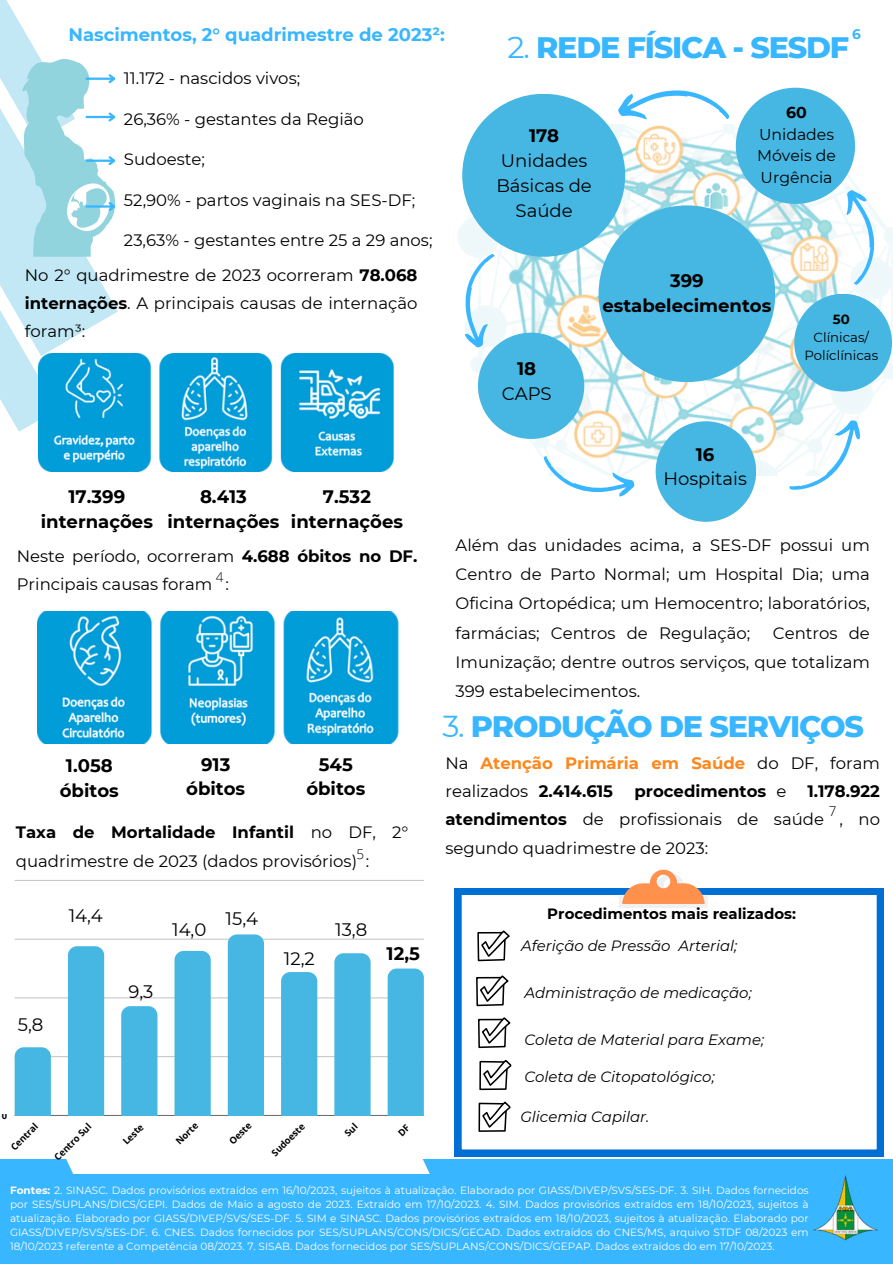
<style>
.page{position:relative;width:893px;height:1264px;background:#fff}
.page>*{position:absolute;margin:0;border:0;box-sizing:border-box;transform-origin:0 0}
.t1{font:800 30.15px "Montserrat";letter-spacing:-.04em;color:#38b6ff}
.t2{font:700 18px/24.8px "Montserrat";color:#000;text-align:center}
.t3{font:18px/24.8px "Montserrat";color:#000;text-align:center}
.t4{font:700 18px "Montserrat";color:#38b6ff}
.t5{font:16.5px/28.2px "Montserrat";color:#000;text-align:justify}
.t6{font:700 16.5px "Montserrat";color:#000}
.t7{font:15.75px/21.5px "Montserrat";color:#000}
.t8{font:700 15.75px "Montserrat";color:#000}
.t9{font:italic 14.85px "Montserrat";color:#000}
.t10{font:700 14.85px "Montserrat";color:#000}
.t11{font:700 13.65px "Montserrat";color:#38b6ff}
.t12{font:300 13.5px "Open Sans";color:#000}
.t13{font:13.2px/18.1px "Montserrat";color:#000;text-align:center}
.t14{font:700 13.2px "Montserrat";color:#000}
.t15{font:10.5px/14px "Montserrat";color:#fff;text-align:justify}
.t16{font:700 9.3px "Open Sans";color:#000}
.s1{font-weight:700}
.s2{font-weight:400}
.s3{font-weight:700;color:#fd871b}
</style>
<div class="page">
<div style="left:422px;top:1158px;width:470px;height:105px;background:#38b6ff"></div>
<svg style="left:0;top:1159px;width:73px;height:15px"></svg>
<div style="left:0;top:1174px;width:892px;height:89px;background:#38b6ff"></div>
<img style="left:812px;top:1175px;width:67px;height:66px">
<img style="left:366px;top:124px;width:526px;height:351px">
<img style="left:38px;top:353px;width:356px;height:118px">
<img style="left:38px;top:611px;width:361px;height:132px">
<hr style="left:15px;top:1056px;width:409px;height:1px;background:#000">
<hr style="left:15px;top:997px;width:409px;height:1px;background:#000">
<hr style="left:15px;top:938px;width:409px;height:1px;background:#000">
<hr style="left:15px;top:880px;width:409px;height:1px;background:#000">
<hr style="left:15px;top:1115px;width:409px;height:1px;background:#000">
<div style="left:15px;top:1047px;width:36px;height:68px;background:#46b7e3"></div>
<div style="left:68px;top:946px;width:36px;height:169px;background:#46b7e3"></div>
<div style="left:121px;top:1006px;width:36px;height:109px;background:#46b7e3"></div>
<div style="left:174px;top:950px;width:37px;height:165px;background:#46b7e3"></div>
<div style="left:228px;top:934px;width:36px;height:181px;background:#46b7e3"></div>
<div style="left:281px;top:972px;width:36px;height:143px;background:#46b7e3"></div>
<div style="left:334px;top:953px;width:36px;height:162px;background:#46b7e3"></div>
<div style="left:387px;top:968px;width:37px;height:147px;background:#46b7e3"></div>
<svg style="left:0;top:0;width:118px;height:432px"></svg>
<div style="left:462px;top:94px;width:163px;height:163px;background:#46b7e3;border-radius:50%"></div>
<div style="left:655px;top:421px;width:101px;height:101px;background:#46b7e3;border-radius:50%"></div>
<div style="left:598px;top:205px;width:177px;height:177px;background:#46b7e3;border-radius:50%"></div>
<div style="left:794px;top:294px;width:97px;height:97px;background:#46b7e3;border-radius:50%"></div>
<div style="left:478px;top:332px;width:106px;height:107px;background:#46b7e3;border-radius:50%"></div>
<div style="left:735px;top:88px;width:120px;height:116px;background:#46b7e3;border-radius:50%"></div>
<svg style="left:618px;top:90px;width:111px;height:30px"></svg>
<svg style="left:461px;top:252px;width:34px;height:97px"></svg>
<svg style="left:538px;top:455px;width:99px;height:42px"></svg>
<svg style="left:788px;top:414px;width:81px;height:76px"></svg>
<svg style="left:841px;top:187px;width:39px;height:98px"></svg>
<svg style="left:455px;top:888px;width:428px;height:268px"></svg>
<svg style="left:619px;top:869px;width:88px;height:38px"></svg>
<svg style="left:470px;top:928px;width:41px;height:208px"></svg>
<p class="t4" style="left:68px;top:23px;width:378px">Nascimentos, 2° quadrimestre de 2023²:</p>
<p class="t5" style="left:124px;top:64px;width:178px">11.172 - nascidos vivos;</p>
<p class="t5" style="left:124px;top:105px;width:241px">26,36% - gestantes da Região</p>
<p class="t5" style="left:124px;top:145px;width:82px">Sudoeste;</p>
<p class="t5" style="left:124px;top:186px;width:293px">52,90% - partos vaginais na SES-DF;</p>
<p class="t5" style="left:124px;top:226px;width:310px">23,63% - gestantes entre 25 a 29 anos;</p>
<p class="t5" style="left:25px;top:261px;width:394px">No 2° quadrimestre de 2023 ocorreram <span class="s1">78.068 internações</span>. A principais causas de internação foram³:</p>
<p class="t2" style="left:69px;top:484px;width:58px">17.399</p>
<p class="t2" style="left:41px;top:509px;width:114px">internações</p>
<p class="t2" style="left:200px;top:484px;width:48px">8.413</p>
<p class="t2" style="left:167px;top:508px;width:114px">internações</p>
<p class="t2" style="left:323px;top:484px;width:50px">7.532</p>
<p class="t2" style="left:291px;top:508px;width:114px">internações</p>
<p class="t11" style="left:851px;top:25px;width:10px">6</p>
<p class="t1" style="left:507px;top:28px;width:343px"><span class="s2">2.</span> REDE FÍSICA - SESDF</p>
<p class="t2" style="left:529px;top:123px;width:32px">178</p>
<p class="t3" style="left:496px;top:148px;width:97px">Unidades<br>Básicas de<br>Saúde</p>
<p class="t8" style="left:786px;top:103px;width:22px">60</p>
<p class="t7" style="left:757px;top:124px;width:80px">Unidades<br>Móveis de<br>Urgência</p>
<p class="t2" style="left:517px;top:356px;width:21px">18</p>
<p class="t3" style="left:501px;top:381px;width:51px">CAPS</p>
<p class="t2" style="left:602px;top:268px;width:170px">399 estabelecimentos</p>
<p class="t2" style="left:695px;top:442px;width:20px">16</p>
<p class="t3" style="left:663px;top:466px;width:85px">Hospitais</p>
<p class="t14" style="left:832px;top:311px;width:18px">50</p>
<p class="t13" style="left:804px;top:328px;width:75px">Clínicas/<br>Políclínicas</p>
<p class="t5" style="left:17px;top:542px;width:402px">Neste período, ocorreram <span class="s1">4.688 óbitos no DF.<br></span>Principais causas foram :</p>
<p class="t12" style="left:216px;top:568px;width:9px">4</p>
<p class="t2" style="left:66px;top:753px;width:48px">1.058</p>
<p class="t2" style="left:60px;top:777px;width:60px">óbitos</p>
<p class="t2" style="left:201px;top:751px;width:31px">913</p>
<p class="t2" style="left:186px;top:776px;width:60px">óbitos</p>
<p class="t2" style="left:319px;top:751px;width:35px">545</p>
<p class="t2" style="left:306px;top:776px;width:60px">óbitos</p>
<p class="t5" style="left:16px;top:817px;width:394px;line-height:29.2px"><span class="s1">Taxa de Mortalidade Infantil</span> no DF, 2° quadrimestre de 2023 (dados provisórios) :</p>
<p class="t12" style="left:356px;top:845px;width:9px">5</p>
<p class="t3" style="left:69px;top:903px;width:36px">14,4</p>
<p class="t3" style="left:18px;top:1011px;width:27px">5,8</p>
<p class="t3" style="left:128px;top:979px;width:27px">9,3</p>
<p class="t3" style="left:172px;top:917px;width:36px">14,0</p>
<p class="t3" style="left:225px;top:906px;width:34px">15,4</p>
<p class="t3" style="left:284px;top:946px;width:32px">12,2</p>
<p class="t3" style="left:335px;top:917px;width:34px">13,8</p>
<p class="t2" style="left:386px;top:941px;width:35px">12,5</p>
<p class="t16" style="left:2px;top:1108px;width:7px">0</p>
<p class="t16" style="left:8px;top:1144px;width:36px;rotate:-45deg">Central</p>
<p class="t16" style="left:51px;top:1154px;width:49px;rotate:-45deg">Centro Sul</p>
<p class="t16" style="left:120px;top:1138px;width:26px;rotate:-45deg">Leste</p>
<p class="t16" style="left:173px;top:1138px;width:29px;rotate:-45deg">Norte</p>
<p class="t16" style="left:226px;top:1138px;width:29px;rotate:-45deg">Oeste</p>
<p class="t16" style="left:268px;top:1150px;width:44px;rotate:-45deg">Sudoeste</p>
<p class="t5" style="left:455px;top:530px;width:416px;line-height:29.2px">Além das unidades acima, a SES-DF possui um Centro de Parto Normal; um Hospital Dia; uma Oficina Ortopédica; um Hemocentro; laboratórios, farmácias; Centros de Regulação;</p>
<p class="t5" style="left:455px;top:618px;width:416px;line-height:29.2px;text-indent:317px">Centros de Imunização; dentre outros serviços, que totalizam 399 estabelecimentos.</p>
<p class="t1" style="left:442px;top:707px;width:423px"><span class="s2">3.</span> PRODUÇÃO DE SERVIÇOS</p>
<p class="t5" style="left:445px;top:749px;width:436px">Na <span class="s3">Atenção Primária em Saúde</span> do DF, foram realizados <span class="s1">2.414.615</span></p>
<p class="t6" style="left:634px;top:781px;width:153px">procedimentos <span class="s2">e</span></p>
<p class="t5" style="left:445px;top:777px;width:436px;text-indent:362px"><span class="s1">1.178.922 atendimentos</span> de profissionais de saúde , no segundo quadrimestre de 2023:</p>
<p class="t12" style="left:828px;top:801px;width:9px">7</p>
<p class="t10" style="left:547px;top:905px;width:250px">Procedimentos mais realizados:</p>
<p class="t9" style="left:521px;top:936px;width:218px">Aferição de Pressão Arterial;</p>
<p class="t9" style="left:524px;top:983px;width:229px">Administração de medicação;</p>
<p class="t9" style="left:524px;top:1030px;width:241px">Coleta de Material para Exame;</p>
<p class="t9" style="left:524px;top:1067px;width:192px">Coleta de Citopatológico;</p>
<p class="t9" style="left:520px;top:1108px;width:130px">Glicemia Capilar.</p>
<p class="t15" style="left:10px;top:1182px;width:800px"><span class="s1">Fontes:</span> 2. SINASC. Dados provisórios extraídos em 16/10/2023, sujeitos à atualização. Elaborado por GIASS/DIVEP/SVS/SES-DF. 3. SIH. Dados fornecidos por SES/SUPLANS/DICS/GEPI. Dados de Maio a agosto de 2023. Extraído em 17/10/2023. 4. SIM. Dados provisórios extraídos em 18/10/2023, sujeitos à atualização. Elaborado por GIASS/DIVEP/SVS/SES-DF. 5. SIM e SINASC. Dados provisórios extraídos em 18/10/2023, sujeitos à atualização. Elaborado por GIASS/DIVEP/SVS/SES-DF. 6. CNES. Dados fornecidos por SES/SUPLANS/CONS/DICS/GECAD. Dados extraídos do CNES/MS, arquivo STDF 08/2023 em 18/10/2023 referente a Competência 08/2023. 7. SISAB. Dados fornecidos por SES/SUPLANS/CONS/DICS/GEPAP. Dados extraídos do em 17/10/2023.</p>
</div>
